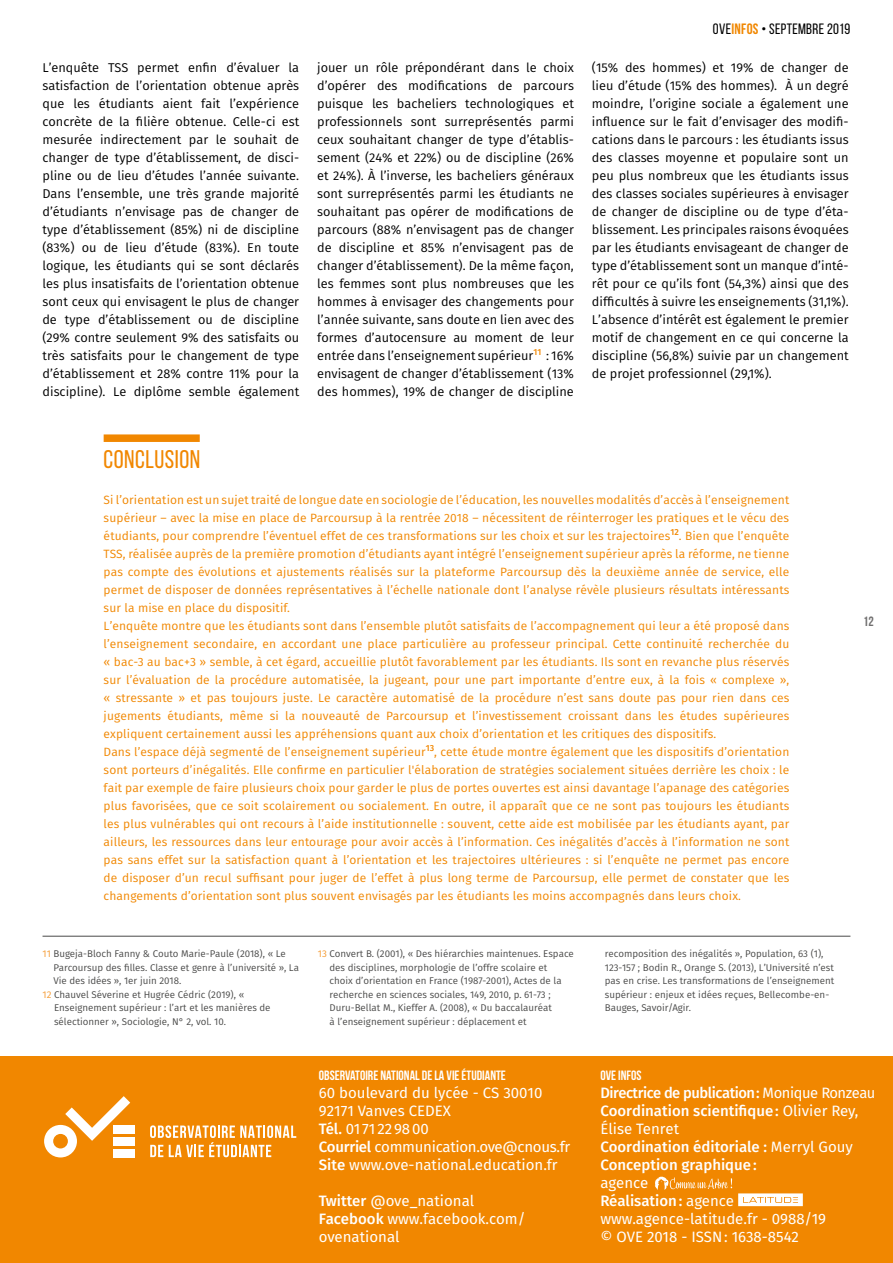
<style>
.page{position:relative;width:893px;height:1263px;background:#fff}
.page>*{position:absolute;margin:0;border:0;box-sizing:border-box;transform-origin:0 0}
.t1{font:25.5px "Bebas Neue";letter-spacing:.02em;color:#f18700}
.t2{font:15px/18px "Fira Sans";color:#fff}
.t3{font:500 15px/18px "Fira Sans";color:#fff}
.t4{font:15px "Bebas Neue";letter-spacing:.02em;color:#000}
.t5{font:700 13.5px "Bebas Neue";color:#fff}
.t6{font:700 13.5px "Bebas Neue";color:#706f6f}
.t7{font:12.75px/18px "Fira Sans";color:#000;text-align:justify}
.t8{font:12px/18px "Fira Sans";letter-spacing:.01em;color:#f18700}
.t9{font:9.75px/13.5px "Fira Sans";color:#4a4a49}
.s1{font-weight:700;color:#f18700}
.s2{color:#f59b33}
.s3{font-weight:500}
.s4{font-weight:400}
</style>
<div class="page">
<div style="left:104px;top:434px;width:96px;height:8px;background:#f18700"></div>
<div style="left:0;top:1056px;width:893px;height:207px;background:#f18700"></div>
<svg style="left:150px;top:1125px;width:146px;height:32px"></svg>
<div style="left:113px;top:1126px;width:21px;height:8px;background:#fff"></div>
<div style="left:113px;top:1137px;width:21px;height:8px;background:#fff"></div>
<div style="left:113px;top:1149px;width:21px;height:8px;background:#fff"></div>
<svg style="left:44px;top:1096px;width:86px;height:61px"></svg>
<svg style="left:655px;top:1176px;width:77px;height:14px"></svg>
<svg style="left:738px;top:1193px;width:65px;height:13px"></svg>
<hr style="left:43px;top:936px;width:807px;height:1px;background:#4a4a49">
<p class="t4" style="left:713px;top:21px;width:139px">OVE<span class="s1">INFOS</span> • SEPTEMBRE 2019</p>
<p class="t7" style="left:43px;top:59px;width:258px">L’enquête TSS permet enfin d’évaluer la satisfaction de l’orientation obtenue après que les étudiants aient fait l’expérience concrète de la filière obtenue. Celle-ci est mesurée indirectement par le souhait de changer de type d’établissement, de disci&shy;pline ou de lieu d’études l’année suivante.<br>Dans l’ensemble, une très grande majorité d’étudiants n’envisage pas de changer de type d’établissement (85%) ni de discipline (83%) ou de lieu d’étude (83%). En toute logique, les étudiants qui se sont déclarés les plus insatisfaits de l’orientation obtenue sont ceux qui envisagent le plus de changer de type d’établissement ou de discipline (29% contre seulement 9% des satisfaits ou très satisfaits pour le changement de type d’établissement et 28% contre 11% pour la discipline). Le diplôme semble également</p>
<p class="t7" style="left:317px;top:59px;width:258px">jouer un rôle prépondérant dans le choix d’opérer des modifications de parcours puisque les bacheliers technologiques et professionnels sont surreprésentés parmi ceux souhaitant changer de type d’établis&shy;sement (24% et 22%) ou de discipline (26% et 24%). À l’inverse, les bacheliers généraux sont surreprésentés parmi les étudiants ne souhaitant pas opérer de modifications de parcours (88% n’envisagent pas de changer de discipline et 85% n’envisagent pas de changer d’établissement). De la même façon, les femmes sont plus nombreuses que les hommes à envisager des changements pour l’année suivante, sans doute en lien avec des formes d’autocensure au moment de leur entrée dans l’enseignement supérieur<sup>11</sup> : 16% envisagent de changer d’établissement (13% des hommes), 19% de changer de discipline</p>
<p class="t7" style="left:592px;top:59px;width:258px">(15% des hommes) et 19% de changer de lieu d’étude (15% des hommes). À un degré moindre, l’origine sociale a également une influence sur le fait d’envisager des modifi&shy;cations dans le parcours : les étudiants issus des classes moyenne et populaire sont un peu plus nombreux que les étudiants issus des classes sociales supérieures à envisager de changer de discipline ou de type d’éta&shy;blissement. Les principales raisons évoquées par les étudiants envisageant de changer de type d’établissement sont un manque d’inté&shy;rêt pour ce qu’ils font (54,3%) ainsi que des difficultés à suivre les enseignements (31,1%).<br>L’absence d’intérêt est également le premier motif de changement en ce qui concerne la discipline (56,8%) suivie par un changement de projet professionnel (29,1%).</p>
<h1 class="t1" style="left:104px;top:445px;width:98px">CONCLUSION</h1>
<p class="t8" style="left:104px;top:491px;width:687px">Si l’orientation est un sujet traité de longue date en sociologie de l’éducation, les nouvelles modalités d’accès à l’enseignement supérieur – avec la mise en place de Parcoursup à la rentrée 2018 – nécessitent de réinterroger les pratiques et le vécu des étudiants, pour comprendre l’éventuel effet de ces transformations sur les choix et sur les trajectoires<sup>12</sup>. Bien que l’enquête TSS, réalisée auprès de la première promotion d’étudiants ayant intégré l’enseignement supérieur après la réforme, ne tienne pas compte des évolutions et ajustements réalisés sur la plateforme Parcoursup dès la deuxième année de service, elle permet de disposer de données représentatives à l’échelle nationale dont l’analyse révèle plusieurs résultats intéressants sur la mise en place du dispositif.<br>L’enquête montre que les étudiants sont dans l’ensemble plutôt satisfaits de l’accompagnement qui leur a été proposé dans l’enseignement secondaire, en accordant une place particulière au professeur principal. Cette continuité recherchée du « bac-3 au bac+3 » semble, à cet égard, accueillie plutôt favorablement par les étudiants. Ils sont en revanche plus réservés sur l’évaluation de la procédure automatisée, la jugeant, pour une part importante d’entre eux, à la fois « complexe », « stressante » et pas toujours juste. Le caractère automatisé de la procédure n’est sans doute pas pour rien dans ces jugements étudiants, même si la nouveauté de Parcoursup et l’investissement croissant dans les études supérieures expliquent certainement aussi les appréhensions quant aux choix d’orientation et les critiques des dispositifs.<br>Dans l’espace déjà segmenté de l’enseignement supérieur<sup>13</sup>, cette étude montre également que les dispositifs d’orientation sont porteurs d’inégalités. Elle confirme en particulier l'élaboration de stratégies socialement situées derrière les choix : le fait par exemple de faire plusieurs choix pour garder le plus de portes ouvertes est ainsi davantage l’apanage des catégories plus favorisées, que ce soit scolairement ou socialement. En outre, il apparaît que ce ne sont pas toujours les étudiants les plus vulnérables qui ont recours à l’aide institutionnelle : souvent, cette aide est mobilisée par les étudiants ayant, par ailleurs, les ressources dans leur entourage pour avoir accès à l’information. Ces inégalités d’accès à l’information ne sont pas sans effet sur la satisfaction quant à l’orientation et les trajectoires ultérieures : si l’enquête ne permet pas encore de disposer d’un recul suffisant pour juger de l’effet à plus long terme de Parcoursup, elle permet de constater que les changements d’orientation sont plus souvent envisagés par les étudiants les moins accompagnés dans leurs choix.</p>
<p class="t9" style="left:43px;top:947px;width:245px"><span class="s2">11</span> Bugeja-Bloch Fanny &amp; Couto Marie-Paule (2018), « Le</p>
<p class="t9" style="left:53px;top:960px;width:247px">Parcoursup des filles. Classe et genre à l’université », La</p>
<p class="t9" style="left:53px;top:974px;width:129px">Vie des idées », 1er juin 2018.</p>
<p class="t9" style="left:43px;top:987px;width:203px"><span class="s2">12</span> Chauvel Séverine et Hugrée Cédric (2019), «</p>
<p class="t9" style="left:54px;top:1001px;width:218px">Enseignement supérieur : l’art et les manières de</p>
<p class="t9" style="left:54px;top:1014px;width:173px">sélectionner », Sociologie, N° 2, vol. 10.</p>
<p class="t9" style="left:329px;top:947px;width:246px;text-indent:-12px"><span class="s2">13</span> Convert B. (2001), « Des hiérarchies maintenues. Espace des disciplines, morphologie de l’offre scolaire et<br>choix d’orientation en France (1987-2001), Actes de la recherche en sciences sociales, 149, 2010, p. 61-73 ; Duru-Bellat M., Kieffer A. (2008), « Du baccalauréat<br>à l’enseignement supérieur : déplacement et</p>
<p class="t9" style="left:605px;top:947px;width:231px">recomposition des inégalités », Population, 63 (1), 123-157 ; Bodin R., Orange S. (2013), L’Université n’est pas en crise. Les transformations de l’enseignement supérieur : enjeux et idées reçues, Bellecombe-en-Bauges, Savoir/Agir.</p>
<p class="t6" style="left:863px;top:614px;width:12px">12</p>
<p class="t5" style="left:319px;top:1068px;width:188px">OBSERVATOIRE NATIONAL DE LA VIE ÉTUDIANTE</p>
<p class="t2" style="left:319px;top:1085px;width:253px">60 boulevard du lycée - CS 30010<br>92171 Vanves CEDEX<br><span class="s3">Tél.</span> 01 71 229800<br><span class="s3">Courriel</span> communication.ove@cnous.fr<br><span class="s3">Site</span> www.ove-national.education.fr</p>
<p class="t2" style="left:319px;top:1193px;width:208px"><span class="s3">Twitter</span> @ove_national<br><span class="s3">Facebook</span> www.facebook.com/ ovenational</p>
<p class="t5" style="left:600px;top:1068px;width:43px">OVE INFOS</p>
<p class="t3" style="left:600px;top:1085px;width:277px">Directrice de publication: <span class="s4">Monique Ronzeau<br></span>Coordination scientifique: <span class="s4">Olivier Rey,<br>Élise Tenret<br></span>Coordination éditoriale : <span class="s4">Merryl Gouy<br></span>Conception graphique:</p>
<p class="t2" style="left:600px;top:1175px;width:227px">agence<br><span class="s3">Réalisation:</span> agence www.agence-latitude.fr - 0988/19 © OVE 2018 - ISSN: 1638-8542</p>
</div>
